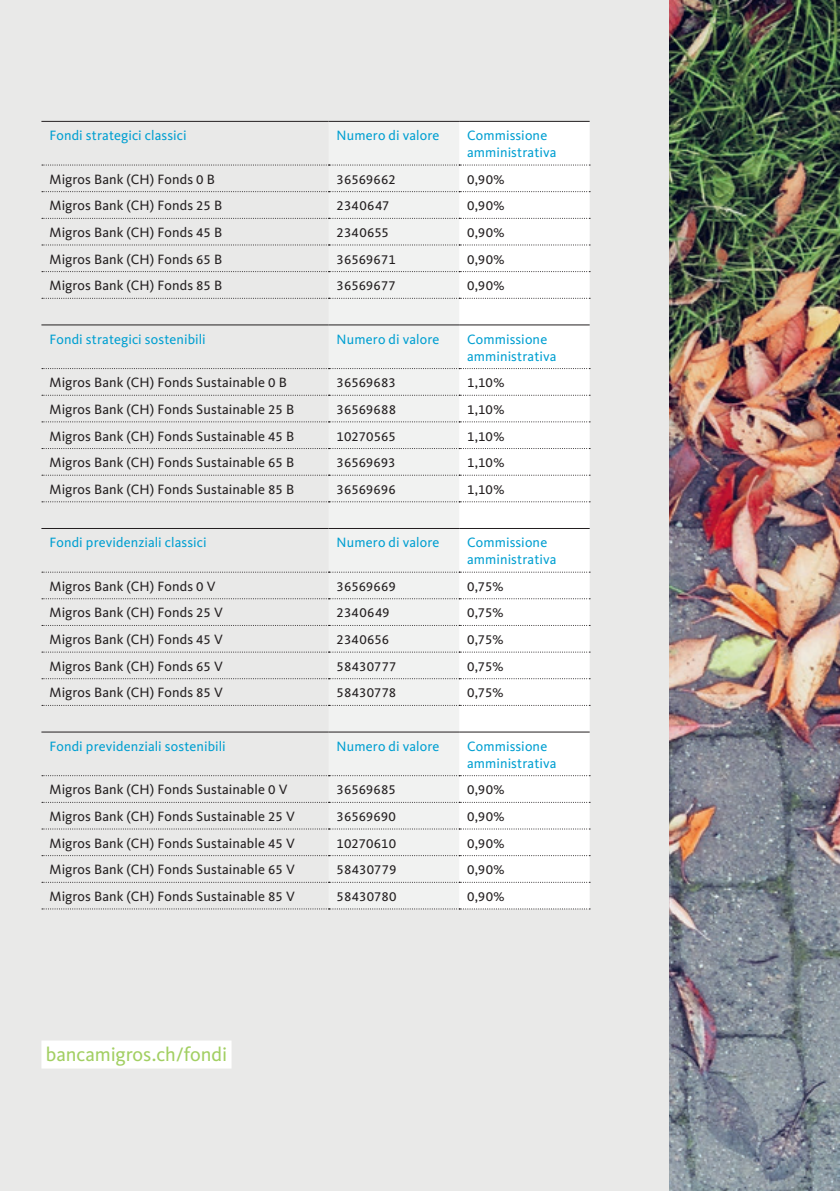
<style>
.page{position:relative;width:840px;height:1191px;background:#fff}
.page>*{position:absolute;margin:0;border:0;box-sizing:border-box;transform-origin:0 0}
.t1{font:20px "Migrosbank Kievit";letter-spacing:-.005em;color:#a2cf62}
.t2{font:14px "Migrosbank Kievit";letter-spacing:.01em;color:#231f20}
.t3{font:14px/17px "Migrosbank Kievit";letter-spacing:.005em;color:#009fd1}
.t4{font:14px "Migrosbank Kievit";letter-spacing:-.01em;color:#231f20}
</style>
<div class="page">
<img style="left:667px;top:0;width:172px;height:1191px">
<div style="left:0;top:0;width:667px;height:1191px;background:#e9e9e8"></div>
<div style="left:41px;top:1040px;width:190px;height:28px;background:#fff"></div>
<div style="left:328px;top:165px;width:131px;height:718px;background:#f1f2f1"></div>
<div style="left:459px;top:122px;width:130px;height:786px;background:#fff"></div>
<svg style="left:42px;top:164px;width:548px;height:1px"></svg>
<svg style="left:42px;top:191px;width:548px;height:1px"></svg>
<svg style="left:42px;top:218px;width:548px;height:1px"></svg>
<svg style="left:42px;top:244px;width:548px;height:1px"></svg>
<svg style="left:42px;top:271px;width:548px;height:1px"></svg>
<svg style="left:42px;top:298px;width:548px;height:1px"></svg>
<svg style="left:42px;top:368px;width:548px;height:1px"></svg>
<svg style="left:42px;top:395px;width:548px;height:1px"></svg>
<svg style="left:42px;top:421px;width:548px;height:1px"></svg>
<svg style="left:42px;top:448px;width:548px;height:1px"></svg>
<svg style="left:42px;top:475px;width:548px;height:1px"></svg>
<svg style="left:42px;top:501px;width:548px;height:1px"></svg>
<svg style="left:42px;top:571px;width:548px;height:1px"></svg>
<svg style="left:42px;top:598px;width:548px;height:1px"></svg>
<svg style="left:42px;top:625px;width:548px;height:1px"></svg>
<svg style="left:42px;top:651px;width:548px;height:1px"></svg>
<svg style="left:42px;top:678px;width:548px;height:1px"></svg>
<svg style="left:42px;top:705px;width:548px;height:1px"></svg>
<svg style="left:42px;top:775px;width:548px;height:1px"></svg>
<svg style="left:42px;top:802px;width:548px;height:1px"></svg>
<svg style="left:42px;top:828px;width:548px;height:1px"></svg>
<svg style="left:42px;top:855px;width:548px;height:1px"></svg>
<svg style="left:42px;top:881px;width:548px;height:1px"></svg>
<svg style="left:42px;top:908px;width:548px;height:1px"></svg>
<hr style="left:41px;top:121px;width:287px;height:1px;background:#231f20">
<hr style="left:328px;top:121px;width:131px;height:1px;background:#231f20">
<hr style="left:459px;top:121px;width:130px;height:1px;background:#231f20">
<hr style="left:41px;top:324px;width:287px;height:1px;background:#231f20">
<hr style="left:328px;top:324px;width:131px;height:1px;background:#231f20">
<hr style="left:459px;top:324px;width:130px;height:1px;background:#231f20">
<hr style="left:41px;top:528px;width:287px;height:1px;background:#231f20">
<hr style="left:328px;top:528px;width:131px;height:1px;background:#231f20">
<hr style="left:459px;top:528px;width:130px;height:1px;background:#231f20">
<hr style="left:41px;top:731px;width:287px;height:1px;background:#231f20">
<hr style="left:328px;top:731px;width:131px;height:1px;background:#231f20">
<hr style="left:459px;top:731px;width:130px;height:1px;background:#231f20">
<p class="t3" style="left:49px;top:127px;width:139px">Fondi strategici classici</p>
<p class="t3" style="left:336px;top:127px;width:104px">Numero di valore</p>
<p class="t3" style="left:467px;top:127px;width:91px">Commissione amministrativa</p>
<p class="t2" style="left:49px;top:171px;width:167px">Migros Bank (CH) Fonds 0 B</p>
<p class="t2" style="left:336px;top:171px;width:61px">36569662</p>
<p class="t2" style="left:467px;top:171px;width:39px">0,90%</p>
<p class="t2" style="left:49px;top:198px;width:174px">Migros Bank (CH) Fonds 25 B</p>
<p class="t2" style="left:336px;top:198px;width:54px">2340647</p>
<p class="t2" style="left:467px;top:198px;width:39px">0,90%</p>
<p class="t2" style="left:49px;top:224px;width:174px">Migros Bank (CH) Fonds 45 B</p>
<p class="t2" style="left:336px;top:224px;width:54px">2340655</p>
<p class="t2" style="left:467px;top:224px;width:39px">0,90%</p>
<p class="t2" style="left:49px;top:251px;width:174px">Migros Bank (CH) Fonds 65 B</p>
<p class="t2" style="left:336px;top:251px;width:61px">36569671</p>
<p class="t2" style="left:467px;top:251px;width:39px">0,90%</p>
<p class="t2" style="left:49px;top:278px;width:174px">Migros Bank (CH) Fonds 85 B</p>
<p class="t2" style="left:336px;top:278px;width:61px">36569677</p>
<p class="t2" style="left:467px;top:278px;width:39px">0,90%</p>
<p class="t3" style="left:49px;top:330px;width:158px">Fondi strategici sostenibili</p>
<p class="t3" style="left:336px;top:330px;width:104px">Numero di valore</p>
<p class="t3" style="left:467px;top:330px;width:91px">Commissione amministrativa</p>
<p class="t2" style="left:49px;top:375px;width:239px">Migros Bank (CH) Fonds Sustainable 0 B</p>
<p class="t2" style="left:336px;top:375px;width:61px">36569683</p>
<p class="t2" style="left:467px;top:375px;width:39px">1,10%</p>
<p class="t2" style="left:49px;top:401px;width:246px">Migros Bank (CH) Fonds Sustainable 25 B</p>
<p class="t2" style="left:336px;top:401px;width:61px">36569688</p>
<p class="t2" style="left:467px;top:401px;width:39px">1,10%</p>
<p class="t2" style="left:49px;top:428px;width:246px">Migros Bank (CH) Fonds Sustainable 45 B</p>
<p class="t2" style="left:336px;top:428px;width:61px">10270565</p>
<p class="t2" style="left:467px;top:428px;width:39px">1,10%</p>
<p class="t2" style="left:49px;top:454px;width:246px">Migros Bank (CH) Fonds Sustainable 65 B</p>
<p class="t4" style="left:336px;top:454px;width:60px">36569693</p>
<p class="t2" style="left:467px;top:454px;width:39px">1,10%</p>
<p class="t2" style="left:49px;top:481px;width:246px">Migros Bank (CH) Fonds Sustainable 85 B</p>
<p class="t2" style="left:336px;top:481px;width:61px">36569696</p>
<p class="t2" style="left:467px;top:481px;width:39px">1,10%</p>
<p class="t3" style="left:49px;top:534px;width:159px">Fondi previdenziali classici</p>
<p class="t3" style="left:336px;top:534px;width:104px">Numero di valore</p>
<p class="t3" style="left:467px;top:534px;width:91px">Commissione amministrativa</p>
<p class="t2" style="left:49px;top:578px;width:167px">Migros Bank (CH) Fonds 0 V</p>
<p class="t2" style="left:336px;top:578px;width:61px">36569669</p>
<p class="t2" style="left:467px;top:578px;width:38px">0,75%</p>
<p class="t2" style="left:49px;top:605px;width:175px">Migros Bank (CH) Fonds 25 V</p>
<p class="t2" style="left:336px;top:605px;width:55px">2340649</p>
<p class="t2" style="left:467px;top:605px;width:38px">0,75%</p>
<p class="t2" style="left:49px;top:631px;width:175px">Migros Bank (CH) Fonds 45 V</p>
<p class="t2" style="left:336px;top:631px;width:54px">2340656</p>
<p class="t2" style="left:467px;top:631px;width:38px">0,75%</p>
<p class="t2" style="left:49px;top:658px;width:175px">Migros Bank (CH) Fonds 65 V</p>
<p class="t2" style="left:336px;top:658px;width:61px">58430777</p>
<p class="t2" style="left:467px;top:658px;width:38px">0,75%</p>
<p class="t2" style="left:49px;top:685px;width:175px">Migros Bank (CH) Fonds 85 V</p>
<p class="t2" style="left:336px;top:685px;width:61px">58430778</p>
<p class="t2" style="left:467px;top:685px;width:38px">0,75%</p>
<p class="t3" style="left:49px;top:737px;width:178px">Fondi previdenziali sostenibili</p>
<p class="t3" style="left:336px;top:737px;width:104px">Numero di valore</p>
<p class="t3" style="left:467px;top:737px;width:91px">Commissione amministrativa</p>
<p class="t2" style="left:49px;top:782px;width:239px">Migros Bank (CH) Fonds Sustainable 0 V</p>
<p class="t2" style="left:336px;top:782px;width:61px">36569685</p>
<p class="t2" style="left:467px;top:782px;width:39px">0,90%</p>
<p class="t2" style="left:49px;top:808px;width:247px">Migros Bank (CH) Fonds Sustainable 25 V</p>
<p class="t2" style="left:336px;top:808px;width:61px">36569690</p>
<p class="t2" style="left:467px;top:808px;width:39px">0,90%</p>
<p class="t2" style="left:49px;top:835px;width:247px">Migros Bank (CH) Fonds Sustainable 45 V</p>
<p class="t2" style="left:336px;top:835px;width:61px">10270610</p>
<p class="t2" style="left:467px;top:835px;width:39px">0,90%</p>
<p class="t2" style="left:49px;top:861px;width:247px">Migros Bank (CH) Fonds Sustainable 65 V</p>
<p class="t2" style="left:336px;top:861px;width:61px">58430779</p>
<p class="t2" style="left:467px;top:861px;width:39px">0,90%</p>
<p class="t2" style="left:49px;top:888px;width:247px">Migros Bank (CH) Fonds Sustainable 85 V</p>
<p class="t2" style="left:336px;top:888px;width:61px">58430780</p>
<p class="t2" style="left:467px;top:888px;width:39px">0,90%</p>
<h1 class="t1" style="left:46px;top:1042px;width:183px">bancamigros.ch/fondi</h1>
</div>
